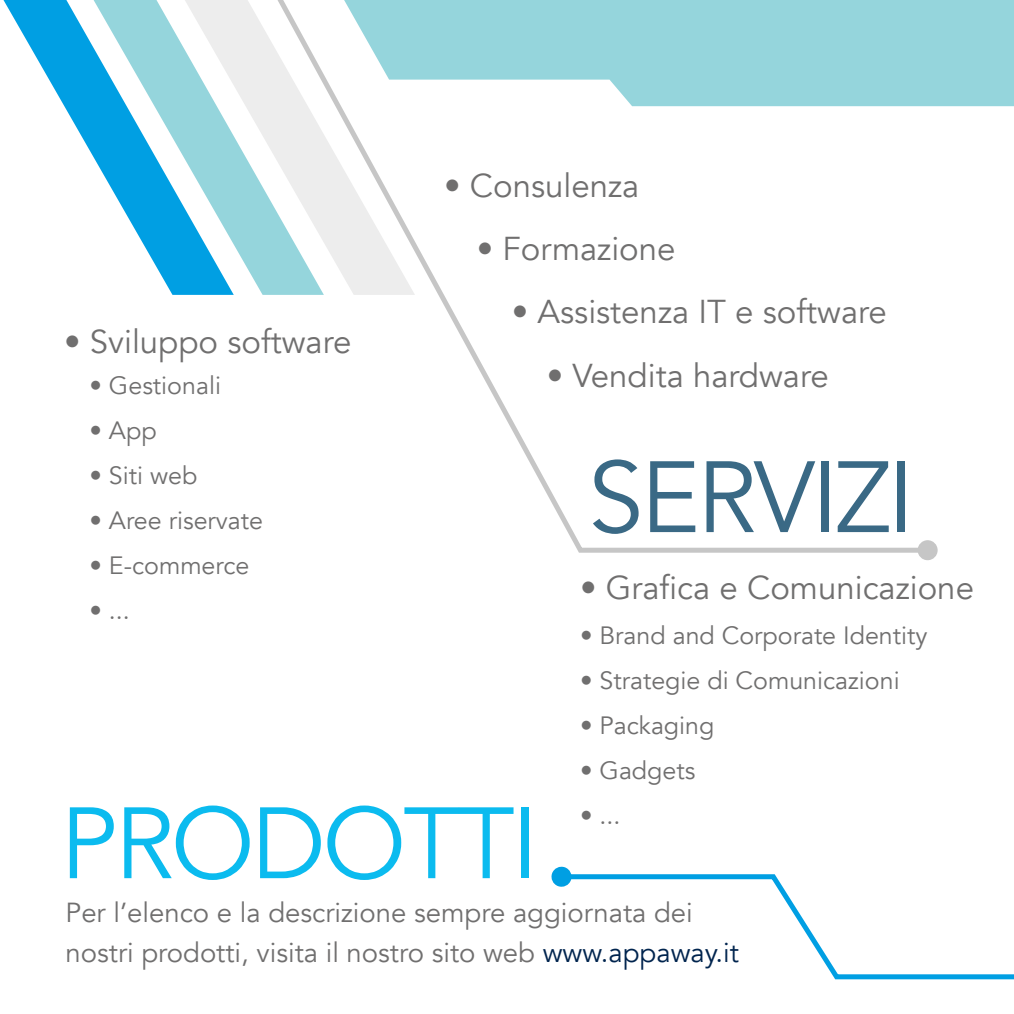
<style>
.page{position:relative;width:1014px;height:1014px;background:#fff}
.page>*{position:absolute;margin:0;border:0;box-sizing:border-box;transform-origin:0 0}
.t1{font:100px "Avenir";letter-spacing:-.03em;color:#0bbbef}
.t2{font:100px "Avenir";letter-spacing:-.03em;color:#3a6985}
.t3{font:33px "Avenir";color:#706f6f}
.t4{font:27.5px/40px "Avenir";color:#706f6f}
.t5{font:25px "Avenir";color:#706f6f}
.s1{color:#00244e}
</style>
<div class="page">
<svg style="left:572px;top:874px;width:441px;height:106px"></svg>
<svg style="left:551px;top:866px;width:21px;height:21px"></svg>
<svg style="left:3px;top:0;width:230px;height:295px"></svg>
<svg style="left:233px;top:0;width:699px;height:553px"></svg>
<div style="left:917px;top:540px;width:20px;height:20px;background:#c6c6c6;border-radius:50%"></div>
<svg style="left:344px;top:0;width:669px;height:106px;background:#a2dae0"></svg>
<h2 class="t3" style="left:444px;top:166px;width:197px">• Consulenza</h2>
<h2 class="t3" style="left:477px;top:229px;width:200px">• Formazione</h2>
<h2 class="t3" style="left:512px;top:292px;width:376px">• Assistenza IT e software</h2>
<h2 class="t3" style="left:547px;top:355px;width:283px">• Vendita hardware</h2>
<h2 class="t3" style="left:64px;top:321px;width:289px">• Sviluppo software</h2>
<p class="t5" style="left:89px;top:370px;width:133px">• Gestionali</p>
<p class="t5" style="left:89px;top:415px;width:69px">• App</p>
<p class="t5" style="left:89px;top:460px;width:109px">• Siti web</p>
<p class="t5" style="left:89px;top:505px;width:175px">• Aree riservate</p>
<p class="t5" style="left:89px;top:550px;width:161px">• E-commerce</p>
<p class="t5" style="left:89px;top:595px;width:42px">• ...</p>
<h1 class="t2" style="left:588px;top:438px;width:328px">SERVIZI</h1>
<h2 class="t3" style="left:580px;top:567px;width:395px">• Grafica e Comunicazione</h2>
<p class="t5" style="left:580px;top:620px;width:349px">• Brand and Corporate Identity</p>
<p class="t5" style="left:580px;top:665px;width:321px">• Strategie di Comunicazioni</p>
<p class="t5" style="left:580px;top:710px;width:136px">• Packaging</p>
<p class="t5" style="left:580px;top:755px;width:117px">• Gadgets</p>
<p class="t5" style="left:580px;top:800px;width:42px">• ...</p>
<h1 class="t1" style="left:60px;top:784px;width:479px">PRODOTTI</h1>
<p class="t4" style="left:66px;top:892px;width:674px">Per l’elenco e la descrizione sempre aggiornata dei nostri prodotti, visita il nostro sito web <span class="s1">www.appaway.it</span></p>
</div>
